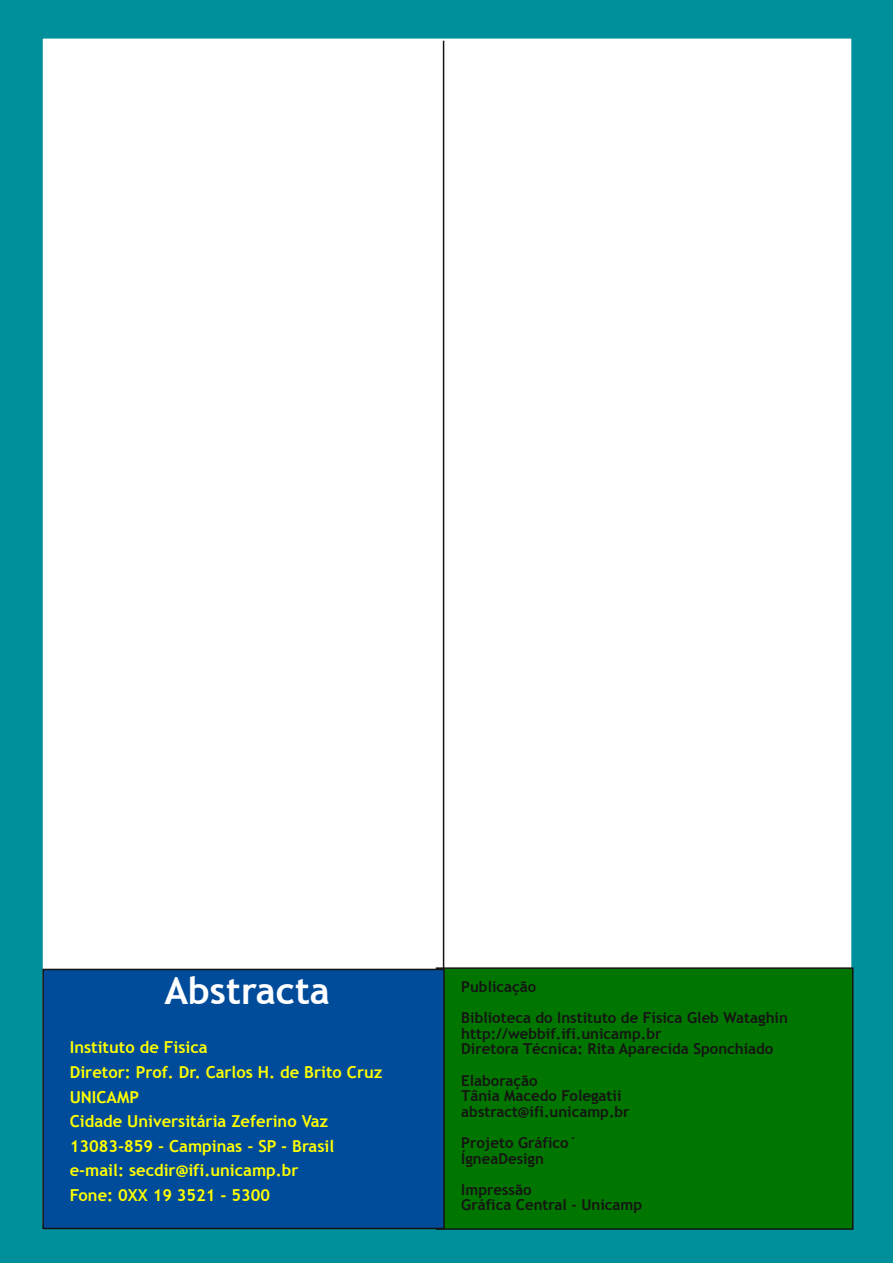
<style>
.page{position:relative;width:893px;height:1263px;background:#00909c}
.page>*{position:absolute;margin:0;border:0;box-sizing:border-box;transform-origin:0 0}
.t1{font:700 37.5px "Trebuchet MS";color:#fff}
.t2{font:700 16.5px/24.6px "Trebuchet MS";color:#ff0}
.t3{font:700 15px/15.6px "Trebuchet MS";color:#161413}
</style>
<div class="page">
<div style="left:42px;top:38px;width:810px;height:1188px;background:#fff"></div>
<hr style="left:443px;top:41px;width:1px;height:1186px;background:#161413">
<div style="left:436px;top:968px;width:417px;height:261px;background:#007600"></div>
<div style="left:436px;top:967px;width:417px;height:263px;border:2px solid #161413"></div>
<div style="left:43px;top:969px;width:401px;height:259px;background:#004c9b"></div>
<div style="left:42px;top:969px;width:403px;height:260px;border:2px solid #161413"></div>
<h1 class="t1" style="left:164px;top:969px;width:167px">Abstracta</h1>
<p class="t2" style="left:70px;top:1035px;width:314px">Instituto de Fisica<br>Diretor: Prof. Dr. Carlos H. de Brito Cruz<br>UNICAMP<br>Cidade Universitária Zeferino Vaz<br>13083-859 - Campinas - SP - Brasil e-mail: secdir@ifi.unicamp.br<br>Fone: 0XX 19 3521 - 5300</p>
<p class="t3" style="left:461px;top:971px;width:328px;line-height:31.2px">Publicação<br>Biblioteca do Instituto de Física Gleb Wataghin</p>
<p class="t3" style="left:461px;top:1025px;width:314px">http://webbif.ifi.unicamp.br<br>Diretora Técnica: Rita Aparecida Sponchiado</p>
<p class="t3" style="left:461px;top:1072px;width:170px">Elaboração<br>Tânia Macedo Folegatii abstract@ifi.unicamp.br</p>
<p class="t3" style="left:461px;top:1135px;width:118px">Projeto Gráfico´<br>ÍgneaDesign</p>
<p class="t3" style="left:461px;top:1181px;width:182px">Impressão<br>Gráfica Central - Unicamp</p>
</div>
